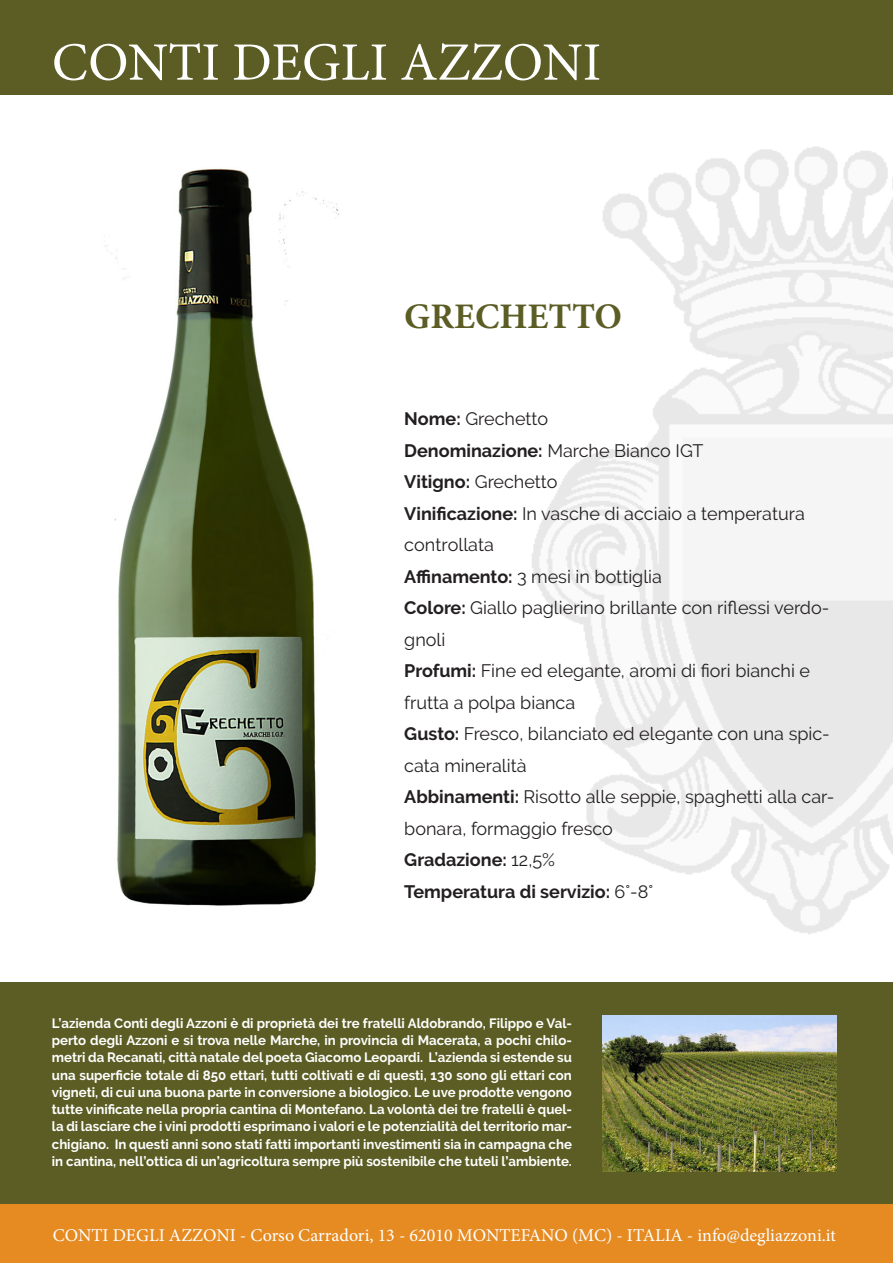
<style>
.page{position:relative;width:893px;height:1263px;background:#fff}
.page>*{position:absolute;margin:0;border:0;box-sizing:border-box;transform-origin:0 0}
.t1{font:54px "Minion Pro";color:#fff}
.t2{font:700 36px "Minion Pro";color:#5b5d24}
.t3{font:18px/31.5px "Raleway";color:#231f20}
.t4{font:18px "Minion Pro";color:#fff}
.t5{font:700 13.5px/17.2px "Raleway";color:#fff;text-align:justify}
.s1{font-weight:700}
</style>
<div class="page">
<div style="left:0;top:982px;width:893px;height:281px;background:#5b5d24"></div>
<div style="left:0;top:0;width:893px;height:95px;background:#5b5d24"></div>
<img style="left:602px;top:1015px;width:235px;height:157px">
<div style="left:0;top:1204px;width:893px;height:59px;background:#e68b22"></div>
<img style="left:532px;top:146px;width:361px;height:789px">
<img style="left:105px;top:168px;width:234px;height:738px">
<h1 class="t1" style="left:52px;top:26px;width:551px">CONTI DEGLI AZZONI</h1>
<h2 class="t2" style="left:404px;top:291px;width:219px">GRECHETTO</h2>
<p class="t3" style="left:404px;top:403px;width:432px"><span class="s1">Nome:</span> Grechetto<br><span class="s1">Denominazione:</span> Marche Bianco IGT<br><span class="s1">Vitigno:</span> Grechetto<br><span class="s1">Vinificazione:</span> In vasche di acciaio a temperatura controllata<br><span class="s1">Affinamento:</span> 3 mesi in bottiglia<br><span class="s1">Colore:</span> Giallo paglierino brillante con riflessi verdo&shy;gnoli<br><span class="s1">Profumi:</span> Fine ed elegante, aromi di fiori bianchi e frutta a polpa bianca<br><span class="s1">Gusto:</span> Fresco, bilanciato ed elegante con una spic&shy;cata mineralità<br><span class="s1">Abbinamenti:</span> Risotto alle seppie, spaghetti alla car&shy;bonara, formaggio fresco<br><span class="s1">Gradazione:</span> 12,5%<br><span class="s1">Temperatura di servizio:</span> 6°-8°</p>
<p class="t5" style="left:52px;top:1015px;width:522px">L’azienda Conti degli Azzoni è di proprietà dei tre fratelli Aldobrando, Filippo e Val&shy;perto degli Azzoni e si trova nelle Marche, in provincia di Macerata, a pochi chilo&shy;metri da Recanati, città natale del poeta Giacomo Leopardi. L’azienda si estende su una superficie totale di 850 ettari, tutti coltivati e di questi, 130 sono gli ettari con vigneti, di cui una buona parte in conversione a biologico. Le uve prodotte vengono tutte vinificate nella propria cantina di Montefano. La volontà dei tre fratelli è quel&shy;la di lasciare che i vini prodotti esprimano i valori e le potenzialità del territorio mar&shy;chigiano. In questi anni sono stati fatti importanti investimenti sia in campagna che in cantina, nell’ottica di un’agricoltura sempre più sostenibile che tuteli l’ambiente.</p>
<h3 class="t4" style="left:53px;top:1223px;width:785px">CONTI DEGLI AZZONI - Corso Carradori, 13 - 62010 MONTEFANO (MC) - ITALIA - info@degliazzoni.it</h3>
</div>
